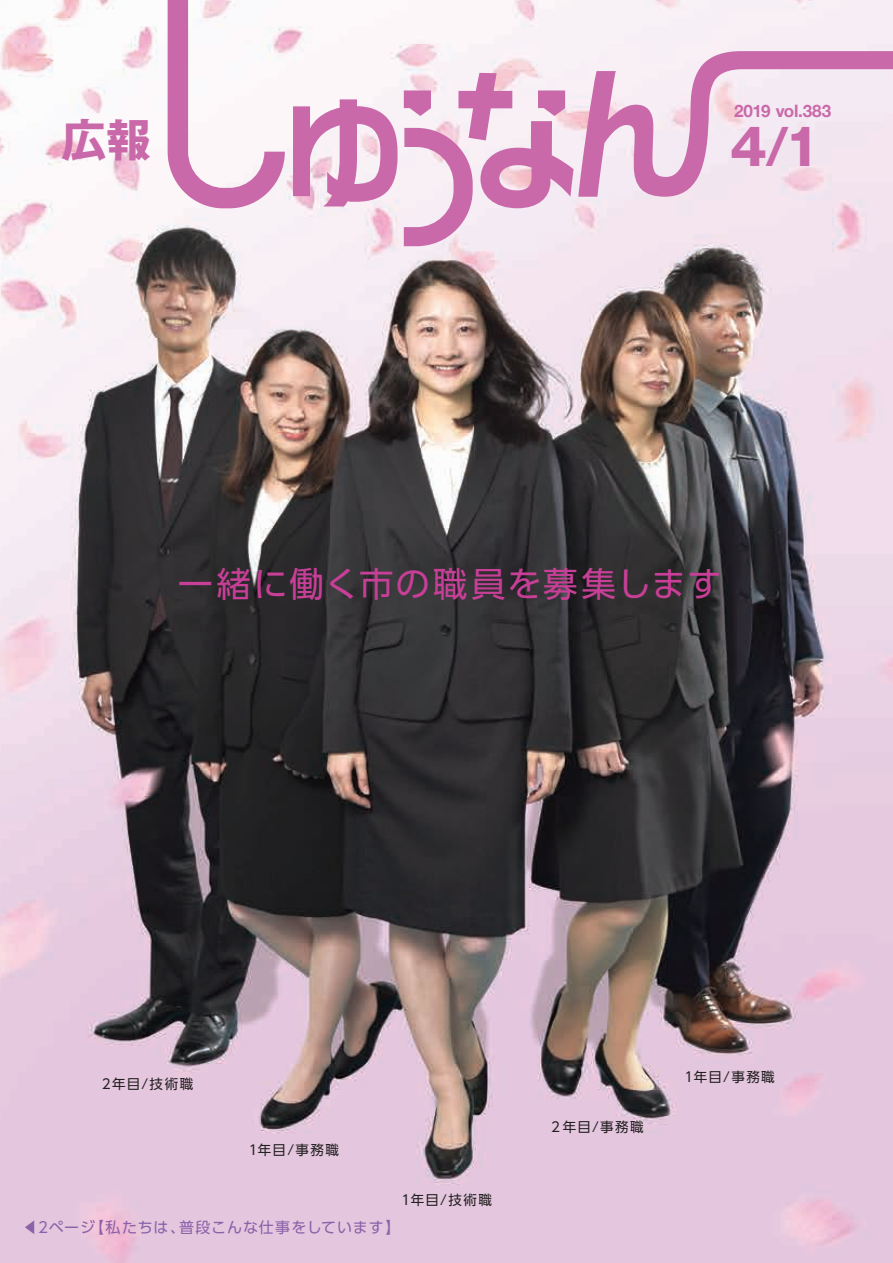
<style>
.page{position:relative;width:893px;height:1263px;background:#fff}
.page>*{position:absolute;margin:0;border:0;box-sizing:border-box;transform-origin:0 0}
.t1{font:700 49.5px "Gothic MB101 Pro";color:#c969a9}
.t2{font:700 45px "Gothic MB101 Pro";color:#c969a9}
.t3{font:34.5px "UD Shin Go Pro";letter-spacing:.05em;color:#c73f97}
.t4{font:700 17.1px "Helvetica Neue";letter-spacing:-.02em;color:#c969a9}
.t5{font:15px "UD Shin Go Pro";letter-spacing:.06em;color:#8b61a9}
.t6{font:13.5px "UD Shin Go Pro";letter-spacing:.1em;color:#231f20}
</style>
<div class="page">
<img style="left:0;top:0;width:893px;height:1263px">
<svg style="left:168px;top:0;width:117px;height:208px"></svg>
<svg style="left:578px;top:51px;width:315px;height:146px;background:#eacadf"></svg>
<svg style="left:293px;top:99px;width:105px;height:107px"></svg>
<svg style="left:404px;top:73px;width:170px;height:173px"></svg>
<h2 class="t2" style="left:61px;top:102px;width:91px">広報</h2>
<p class="t4" style="left:734px;top:100px;width:99px">2019 vol.383</p>
<h1 class="t1" style="left:730px;top:106px;width:93px">4/1</h1>
<h3 class="t3" style="left:178px;top:556px;width:545px">一緒に働く市の職員を募集します</h3>
<p class="t6" style="left:102px;top:1073px;width:93px">2年目/技術職</p>
<p class="t6" style="left:249px;top:1138px;width:92px">1年目/事務職</p>
<p class="t5" style="left:89px;top:1215px;width:97px">【私たちは、</p>
<p class="t5" style="left:179px;top:1215px;width:223px">普段こんな仕事をしています【</p>
<p class="t5" style="left:23px;top:1215px;width:74px">◀2ページ</p>
<p class="t6" style="left:402px;top:1189px;width:92px">1年目/技術職</p>
<p class="t6" style="left:549px;top:1116px;width:96px">２年目/事務職</p>
<p class="t6" style="left:684px;top:1066px;width:92px">1年目/事務職</p>
</div>
